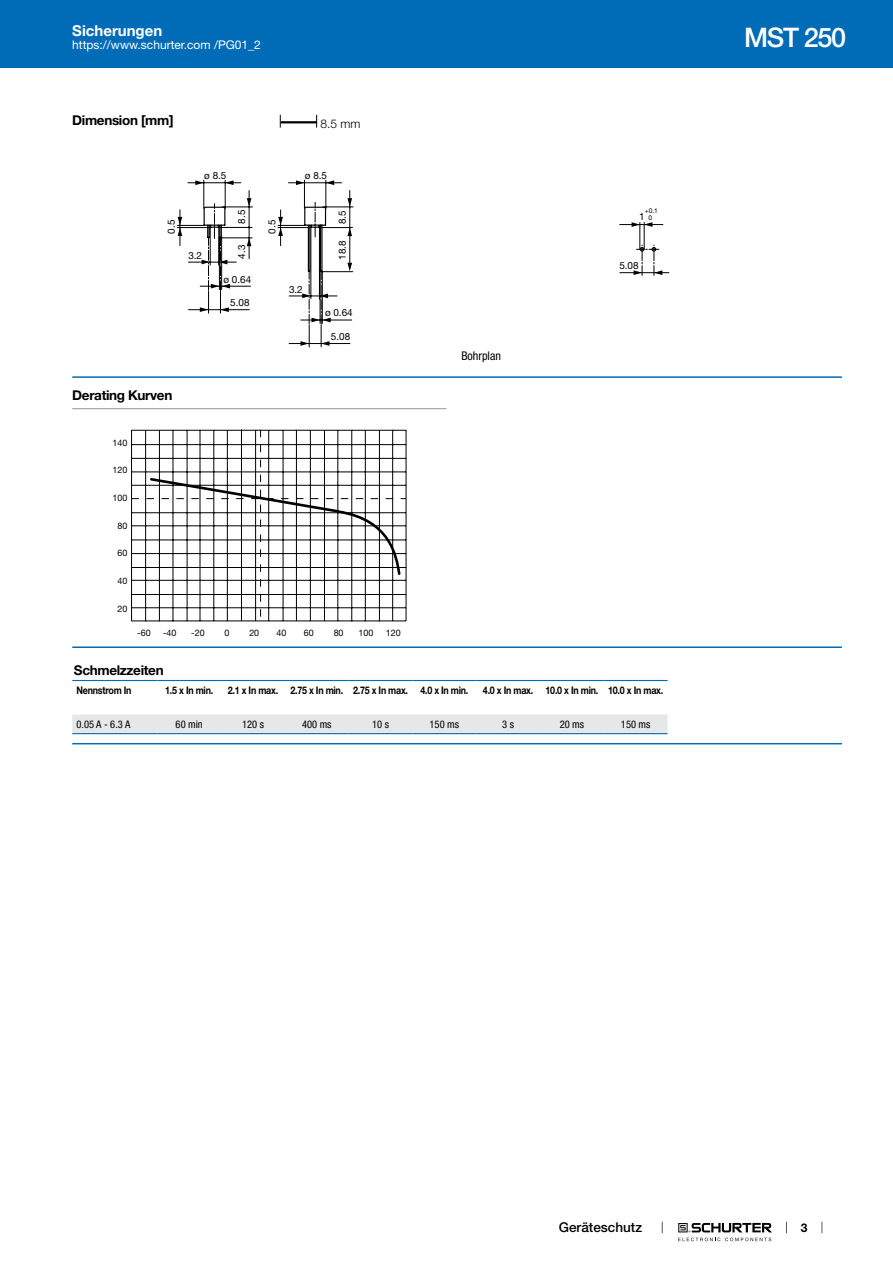
<style>
.page{position:relative;width:893px;height:1263px;background:#fff}
.page>*{position:absolute;margin:0;border:0;box-sizing:border-box;transform-origin:0 0}
.t1{font:500 27px "Helvetica Neue LT";letter-spacing:-.05em;color:#fff}
.t2{font:700 15px "Helvetica Neue LT";color:#fff}
.t3{font:700 13.5px "Helvetica Neue LT";letter-spacing:-.025em;color:#000}
.t4{font:500 13.5px "Helvetica Neue LT";color:#000}
.t5{font:12px "Helvetica Neue LT";color:#fff}
.t6{font:condensed 12px "Helvetica Neue LT";color:#000}
.t7{font:300 12px "Helvetica Neue LT";color:#000}
.t8{font:700 12px "Helvetica Neue LT";color:#000}
.t9{font:700 10.5px "Helvetica Neue LT";letter-spacing:-.025em;color:#000;scale:.85 1}
.t10{font:condensed 10.5px "Helvetica Neue LT";color:#000}
.t11{font:9.9px "Helvetica Neue LT";color:#000}
.t12{font:9px "Helvetica Neue LT";color:#000}
.t13{font:6.6px/6.6px "Helvetica Neue LT";color:#000;text-align:center}
</style>
<div class="page">
<svg style="left:678px;top:1223px;width:94px;height:18px"></svg>
<div style="left:0;top:0;width:893px;height:68px;background:#006bb6"></div>
<svg style="left:280px;top:115px;width:1px;height:13px"></svg>
<hr style="left:281px;top:121px;width:36px;height:2px;background:#000">
<hr style="left:349px;top:190px;width:1px;height:78px;background:#000">
<hr style="left:319px;top:227px;width:33px;height:1px;background:#000">
<hr style="left:289px;top:296px;width:48px;height:1px;background:#000">
<hr style="left:301px;top:320px;width:51px;height:1px;background:#000">
<hr style="left:289px;top:343px;width:61px;height:1px;background:#000">
<hr style="left:321px;top:271px;width:32px;height:1px;background:#000">
<hr style="left:288px;top:182px;width:53px;height:1px;background:#000">
<hr style="left:323px;top:207px;width:30px;height:1px;background:#000">
<svg style="left:177px;top:180px;width:157px;height:167px"></svg>
<svg style="left:347px;top:198px;width:5px;height:9px"></svg>
<svg style="left:347px;top:263px;width:5px;height:8px"></svg>
<svg style="left:347px;top:228px;width:5px;height:8px"></svg>
<hr style="left:620px;top:272px;width:49px;height:1px;background:#000">
<hr style="left:620px;top:224px;width:43px;height:1px;background:#000">
<svg style="left:632px;top:222px;width:30px;height:53px"></svg>
<hr style="left:72px;top:376px;width:770px;height:2px;background:#006bb6">
<hr style="left:72px;top:408px;width:374px;height:1px;background:#939598">
<hr style="left:131px;top:430px;width:1px;height:191px;background:#000">
<hr style="left:145px;top:430px;width:1px;height:191px;background:#000">
<hr style="left:159px;top:430px;width:1px;height:191px;background:#000">
<hr style="left:173px;top:430px;width:1px;height:191px;background:#000">
<hr style="left:187px;top:430px;width:1px;height:191px;background:#000">
<hr style="left:255px;top:430px;width:1px;height:191px;background:#000">
<hr style="left:392px;top:430px;width:1px;height:191px;background:#000">
<hr style="left:406px;top:430px;width:1px;height:191px;background:#000">
<hr style="left:268px;top:430px;width:1px;height:191px;background:#000">
<hr style="left:324px;top:430px;width:1px;height:191px;background:#000">
<hr style="left:338px;top:430px;width:1px;height:191px;background:#000">
<hr style="left:365px;top:430px;width:1px;height:191px;background:#000">
<hr style="left:351px;top:430px;width:1px;height:191px;background:#000">
<hr style="left:379px;top:430px;width:1px;height:191px;background:#000">
<hr style="left:200px;top:430px;width:1px;height:191px;background:#000">
<hr style="left:214px;top:430px;width:1px;height:191px;background:#000">
<hr style="left:227px;top:430px;width:1px;height:191px;background:#000">
<hr style="left:283px;top:430px;width:1px;height:191px;background:#000">
<hr style="left:296px;top:430px;width:1px;height:191px;background:#000">
<hr style="left:310px;top:430px;width:1px;height:191px;background:#000">
<hr style="left:132px;top:621px;width:274px;height:1px;background:#000">
<svg style="left:132px;top:430px;width:274px;height:190px"></svg>
<hr style="left:72px;top:646px;width:770px;height:2px;background:#006bb6">
<svg style="left:72px;top:681px;width:596px;height:52px"></svg>
<hr style="left:72px;top:680px;width:85px;height:1px;background:#006bb6">
<hr style="left:157px;top:680px;width:64px;height:1px;background:#006bb6">
<hr style="left:221px;top:680px;width:64px;height:1px;background:#006bb6">
<hr style="left:285px;top:680px;width:64px;height:1px;background:#006bb6">
<hr style="left:349px;top:680px;width:63px;height:1px;background:#006bb6">
<hr style="left:412px;top:680px;width:64px;height:1px;background:#006bb6">
<hr style="left:476px;top:680px;width:64px;height:1px;background:#006bb6">
<hr style="left:540px;top:680px;width:64px;height:1px;background:#006bb6">
<hr style="left:604px;top:680px;width:64px;height:1px;background:#006bb6">
<hr style="left:72px;top:733px;width:85px;height:1px;background:#006bb6">
<hr style="left:157px;top:733px;width:64px;height:1px;background:#006bb6">
<hr style="left:221px;top:733px;width:64px;height:1px;background:#006bb6">
<hr style="left:285px;top:733px;width:64px;height:1px;background:#006bb6">
<hr style="left:349px;top:733px;width:63px;height:1px;background:#006bb6">
<hr style="left:412px;top:733px;width:64px;height:1px;background:#006bb6">
<hr style="left:476px;top:733px;width:64px;height:1px;background:#006bb6">
<hr style="left:540px;top:733px;width:64px;height:1px;background:#006bb6">
<hr style="left:604px;top:733px;width:64px;height:1px;background:#006bb6">
<hr style="left:72px;top:743px;width:770px;height:1px;background:#006bb6">
<h2 class="t2" style="left:72px;top:21px;width:92px">Sicherungen</h2>
<p class="t5" style="left:72px;top:38px;width:190px">https://www.schurter.com /PG01_2</p>
<p class="t3" style="left:72px;top:112px;width:103px">Dimension [mm]</p>
<p class="t7" style="left:320px;top:116px;width:42px">8.5 mm</p>
<p class="t11" style="left:165px;top:234px;width:15px;rotate:-90deg">0.5</p>
<p class="t11" style="left:204px;top:169px;width:24px">ø 8.5</p>
<p class="t11" style="left:305px;top:169px;width:24px">ø 8.5</p>
<p class="t11" style="left:188px;top:249px;width:15px">3.2</p>
<p class="t11" style="left:236px;top:224px;width:15px;rotate:-90deg">8.5</p>
<p class="t11" style="left:236px;top:259px;width:15px;rotate:-90deg">4.3</p>
<p class="t11" style="left:336px;top:260px;width:21px;rotate:-90deg">18.8</p>
<p class="t11" style="left:336px;top:224px;width:15px;rotate:-90deg">8.5</p>
<p class="t11" style="left:266px;top:234px;width:15px;rotate:-90deg">0.5</p>
<p class="t11" style="left:224px;top:273px;width:29px">ø 0.64</p>
<p class="t11" style="left:230px;top:297px;width:21px">5.08</p>
<p class="t11" style="left:289px;top:283px;width:15px">3.2</p>
<p class="t11" style="left:325px;top:307px;width:29px">ø 0.64</p>
<p class="t11" style="left:331px;top:331px;width:21px">5.08</p>
<p class="t6" style="left:461px;top:349px;width:41px">Bohrplan</p>
<p class="t11" style="left:639px;top:211px;width:7px">1</p>
<p class="t13" style="left:645px;top:208px;width:15px">+0.1<br>0</p>
<p class="t11" style="left:619px;top:259px;width:21px">5.08</p>
<p class="t3" style="left:72px;top:386px;width:102px">Derating Kurven</p>
<p class="t12" style="left:113px;top:437px;width:16px">140</p>
<p class="t12" style="left:113px;top:465px;width:16px">120</p>
<p class="t12" style="left:113px;top:492px;width:16px">100</p>
<p class="t12" style="left:117px;top:520px;width:11px">80</p>
<p class="t12" style="left:117px;top:548px;width:11px">60</p>
<p class="t12" style="left:117px;top:575px;width:11px">40</p>
<p class="t12" style="left:117px;top:603px;width:11px">20</p>
<p class="t12" style="left:137px;top:627px;width:15px">-60</p>
<p class="t12" style="left:163px;top:627px;width:15px">-40</p>
<p class="t12" style="left:191px;top:627px;width:15px">-20</p>
<p class="t12" style="left:225px;top:627px;width:6px">0</p>
<p class="t12" style="left:249px;top:627px;width:11px">20</p>
<p class="t12" style="left:277px;top:627px;width:11px">40</p>
<p class="t12" style="left:304px;top:627px;width:11px">60</p>
<p class="t12" style="left:334px;top:627px;width:11px">80</p>
<p class="t12" style="left:358px;top:627px;width:16px">100</p>
<p class="t12" style="left:386px;top:627px;width:16px">120</p>
<p class="t3" style="left:74px;top:662px;width:91px">Schmelzzeiten</p>
<p class="t9" style="left:77px;top:683px;width:66px">Nennstrom In</p>
<p class="t9" style="left:165px;top:683px;width:58px">1.5 x In min.</p>
<p class="t9" style="left:228px;top:683px;width:285px">2.1 x In max. 2.75 x In min. 2.75 x In max. 4.0 x In min.</p>
<p class="t9" style="left:483px;top:683px;width:214px">4.0 x In max. 10.0 x In min. 10.0 x In max.</p>
<p class="t10" style="left:77px;top:718px;width:55px">0.05 A - 6.3 A</p>
<p class="t10" style="left:176px;top:718px;width:29px">60 min</p>
<p class="t10" style="left:242px;top:718px;width:23px">120 s</p>
<p class="t10" style="left:302px;top:718px;width:31px">400 ms</p>
<p class="t10" style="left:372px;top:718px;width:18px">10 s</p>
<p class="t10" style="left:430px;top:718px;width:31px">150 ms</p>
<p class="t10" style="left:502px;top:718px;width:13px">3 s</p>
<p class="t10" style="left:560px;top:718px;width:26px">20 ms</p>
<p class="t10" style="left:621px;top:718px;width:31px">150 ms</p>
<h1 class="t1" style="left:744px;top:21px;width:103px">MST 250</h1>
<p class="t4" style="left:559px;top:1219px;width:85px">Geräteschutz</p>
<p class="t8" style="left:801px;top:1220px;width:8px">3</p>
</div>
